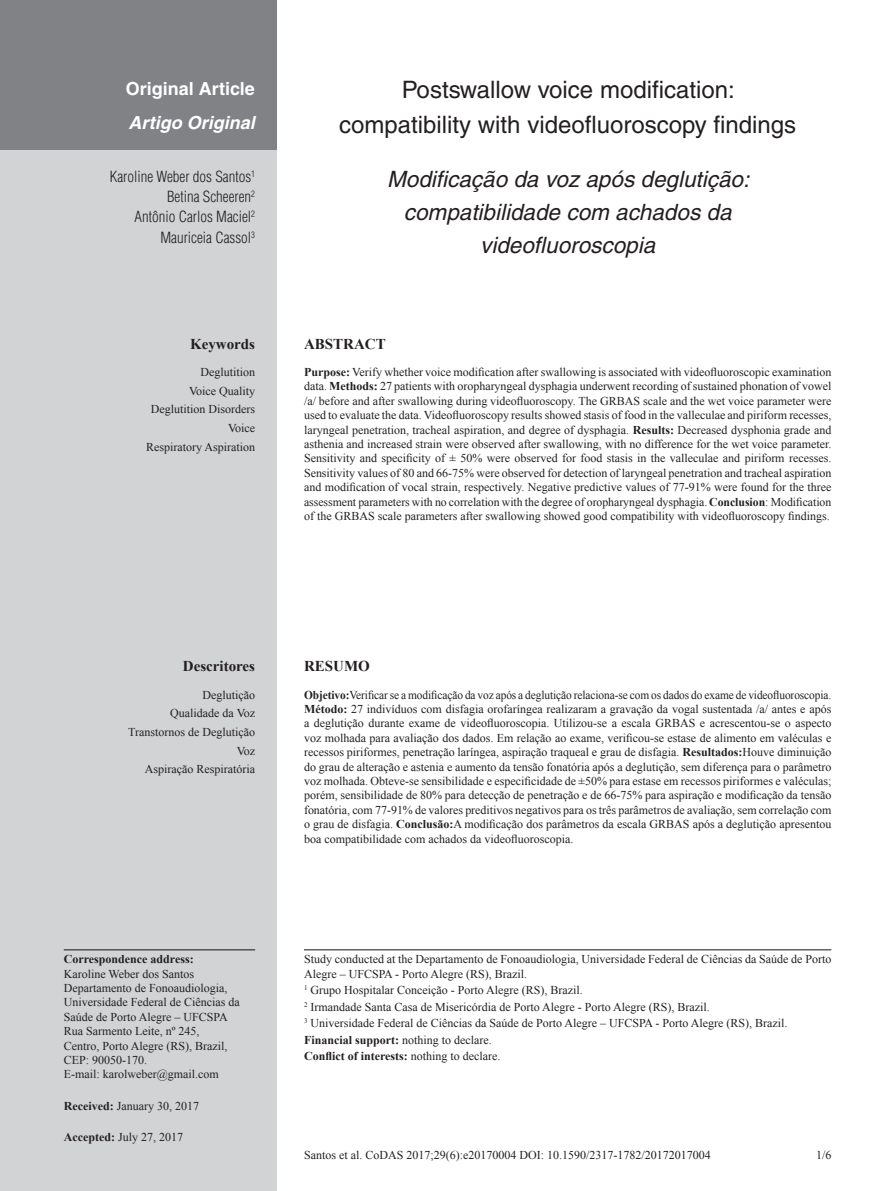
<style>
.page{position:relative;width:893px;height:1191px;background:#fff}
.page>*{position:absolute;margin:0;border:0;box-sizing:border-box;transform-origin:0 0}
.ArticleTitle{font:24px/34.5px "Helvetica";color:#231f20;text-align:center}
.ArticleTitle-Trans1{font:italic 22.5px/33px "Helvetica";color:#231f20;text-align:center}
.t1{font:700 18px "Helvetica";color:#fff}
.t2{font:italic 700 18px "Helvetica";color:#fff}
.Authors{font:300 condensed 15px "Helvetica";color:#231f20}
.KeywordsTitle{font:700 15px "Times New Roman";color:#231f20}
.AbstractTitle{font:700 15px "Times New Roman";color:#231f20}
.AbstractTitle-Trans1{font:700 15px "Times New Roman";color:#231f20}
.Abstract{font:12px/14.4px "Times New Roman";color:#231f20;text-align:justify}
.Abstract-Trans1{font:12px/14.4px "Times New Roman";color:#231f20;text-align:justify;scale:.95 1}
.Correspondence{font:12px/14.4px "Times New Roman";color:#231f20}
.Affiliations{font:12px "Times New Roman";color:#231f20}
.fnArticleOther{font:12px/14.4px "Times New Roman";color:#231f20}
.Keywords-Trans1{font:12px "Times New Roman";color:#231f20}
.Keywords{font:12px "Times New Roman";color:#231f20}
.History{font:12px "Times New Roman";color:#231f20}
.fnConflict{font:700 12px "Times New Roman";color:#231f20}
.fnSupported-by{font:700 12px "Times New Roman";color:#231f20}
.s1{font-weight:700}
.s2{font-weight:400}
</style>
<div class="page">
<div style="left:0;top:149px;width:276px;height:1042px;background:#d1d3d4"></div>
<div style="left:0;top:0;width:276px;height:149px;background:#808285"></div>
<hr style="left:64px;top:949px;width:191px;height:1px;background:#231f20">
<hr style="left:304px;top:949px;width:527px;height:1px;background:#231f20">
<h3 class="t1" style="left:126px;top:77px;width:131px">Original Article</h3>
<h3 class="t2" style="left:129px;top:112px;width:128px">Artigo Original</h3>
<p class="Authors" style="left:110px;top:167px;width:147px">Karoline Weber dos Santos<sup>1</sup></p>
<p class="Authors" style="left:167px;top:187px;width:90px">Betina Scheeren<sup>2</sup></p>
<p class="Authors" style="left:135px;top:208px;width:122px">Antônio Carlos Maciel<sup>2</sup></p>
<p class="Authors" style="left:160px;top:228px;width:96px">Mauriceia Cassol<sup>3</sup></p>
<p class="KeywordsTitle" style="left:190px;top:333px;width:66px">Keywords</p>
<p class="Keywords" style="left:200px;top:364px;width:56px">Deglutition</p>
<p class="Keywords" style="left:189px;top:382px;width:68px">Voice Quality</p>
<p class="Keywords" style="left:151px;top:401px;width:106px">Deglutition Disorders</p>
<p class="Keywords" style="left:228px;top:420px;width:29px">Voice</p>
<p class="Keywords" style="left:146px;top:438px;width:110px">Respiratory Aspiration</p>
<p class="ArticleTitle" style="left:339px;top:72px;width:458px">Postswallow voice modification: compatibility with videofluoroscopy findings</p>
<p class="ArticleTitle-Trans1" style="left:387px;top:162px;width:364px">Modificação da voz após deglutição: compatibilidade com achados da videofluoroscopia</p>
<p class="AbstractTitle" style="left:304px;top:333px;width:83px">ABSTRACT</p>
<p class="Abstract" style="left:304px;top:365px;width:529px"><span class="s1">Purpose:</span> Verify whether voice modification after swallowing is associated with videofluoroscopic examination data. <span class="s1">Methods:</span> 27 patients with oropharyngeal dysphagia underwent recording of sustained phonation of vowel /a/ before and after swallowing during videofluoroscopy. The GRBAS scale and the wet voice parameter were used to evaluate the data. Videofluoroscopy results showed stasis of food in the valleculae and piriform recesses, laryngeal penetration, tracheal aspiration, and degree of dysphagia. <span class="s1">Results:</span> Decreased dysphonia grade and asthenia and increased strain were observed after swallowing, with no difference for the wet voice parameter.<br>Sensitivity and specificity of ± 50% were observed for food stasis in the valleculae and piriform recesses.<br>Sensitivity values of 80 and 66-75% were observed for detection of laryngeal penetration and tracheal aspiration and modification of vocal strain, respectively. Negative predictive values of 77-91% were found for the three assessment parameters with no correlation with the degree of oropharyngeal dysphagia. <span class="s1">Conclusion</span>: Modification of the GRBAS scale parameters after swallowing showed good compatibility with videofluoroscopy findings.</p>
<p class="KeywordsTitle" style="left:183px;top:656px;width:74px">Descritores</p>
<p class="Keywords-Trans1" style="left:202px;top:686px;width:54px">Deglutição</p>
<p class="Keywords-Trans1" style="left:170px;top:705px;width:86px">Qualidade da Voz</p>
<p class="Keywords-Trans1" style="left:128px;top:724px;width:128px">Transtornos de Deglutição</p>
<p class="Keywords-Trans1" style="left:237px;top:742px;width:20px">Voz</p>
<p class="Keywords-Trans1" style="left:145px;top:761px;width:112px">Aspiração Respiratória</p>
<p class="Correspondence" style="left:64px;top:951px;width:177px"><span class="s1">Correspondence address:<br></span>Karoline Weber dos Santos<br>Departamento de Fonoaudiologia,<br>Universidade Federal de Ciências da<br>Saúde de Porto Alegre – UFCSPA<br>Rua Sarmento Leite, nº 245,<br>Centro, Porto Alegre (RS), Brazil,<br>CEP: 90050-170.<br>E-mail: karolweber@gmail.com</p>
<p class="History" style="left:64px;top:1097px;width:137px"><span class="s1">Received:</span> January 30, 2017</p>
<p class="History" style="left:64px;top:1129px;width:121px"><span class="s1">Accepted:</span> July 27, 2017</p>
<p class="AbstractTitle-Trans1" style="left:304px;top:656px;width:67px">RESUMO</p>
<p class="Abstract-Trans1" style="left:304px;top:687px;width:557px"><span class="s1">Objetivo:</span>Verificar se a modificação da voz após a deglutição relaciona-se com os dados do exame de videofluoroscopia.<br><span class="s1">Método:</span> 27 indivíduos com disfagia orofaríngea realizaram a gravação da vogal sustentada /a/ antes e após a deglutição durante exame de videofluoroscopia. Utilizou-se a escala GRBAS e acrescentou-se o aspecto voz molhada para avaliação dos dados. Em relação ao exame, verificou-se estase de alimento em valéculas e recessos piriformes, penetração laríngea, aspiração traqueal e grau de disfagia. <span class="s1">Resultados:</span>Houve diminuição do grau de alteração e astenia e aumento da tensão fonatória após a deglutição, sem diferença para o parâmetro voz molhada. Obteve-se sensibilidade e especificidade de ±50% para estase em recessos piriformes e valéculas; porém, sensibilidade de 80% para detecção de penetração e de 66-75% para aspiração e modificação da tensão fonatória, com 77-91% de valores preditivos negativos para os três parâmetros de avaliação, sem correlação com o grau de disfagia. <span class="s1">Conclusão:</span>A modificação dos parâmetros da escala GRBAS após a deglutição apresentou boa compatibilidade com achados da videofluoroscopia.</p>
<p class="fnArticleOther" style="left:304px;top:951px;width:529px">Study conducted at the Departamento de Fonoaudiologia, Universidade Federal de Ciências da Saúde de Porto<br>Alegre – UFCSPA - Porto Alegre (RS), Brazil.</p>
<p class="Affiliations" style="left:304px;top:982px;width:280px"><sup>1</sup> Grupo Hospitalar Conceição - Porto Alegre (RS), Brazil.</p>
<p class="Affiliations" style="left:304px;top:998px;width:407px"><sup>2</sup> Irmandade Santa Casa de Misericórdia de Porto Alegre - Porto Alegre (RS), Brazil.</p>
<p class="Affiliations" style="left:304px;top:1015px;width:485px"><sup>3</sup> Universidade Federal de Ciências da Saúde de Porto Alegre – UFCSPA - Porto Alegre (RS), Brazil.</p>
<p class="fnSupported-by" style="left:304px;top:1031px;width:189px">Financial support: <span class="s2">nothing to declare.</span></p>
<p class="fnConflict" style="left:304px;top:1047px;width:198px">Conflict of interests: <span class="s2">nothing to declare.</span></p>
<p class="Abstract" style="left:304px;top:1147px;width:408px">Santos et al. CoDAS 2017;29(6):e20170004 DOI: 10.1590/2317-1782/20172017004</p>
<p class="Abstract" style="left:816px;top:1147px;width:17px">1/6</p>
</div>
